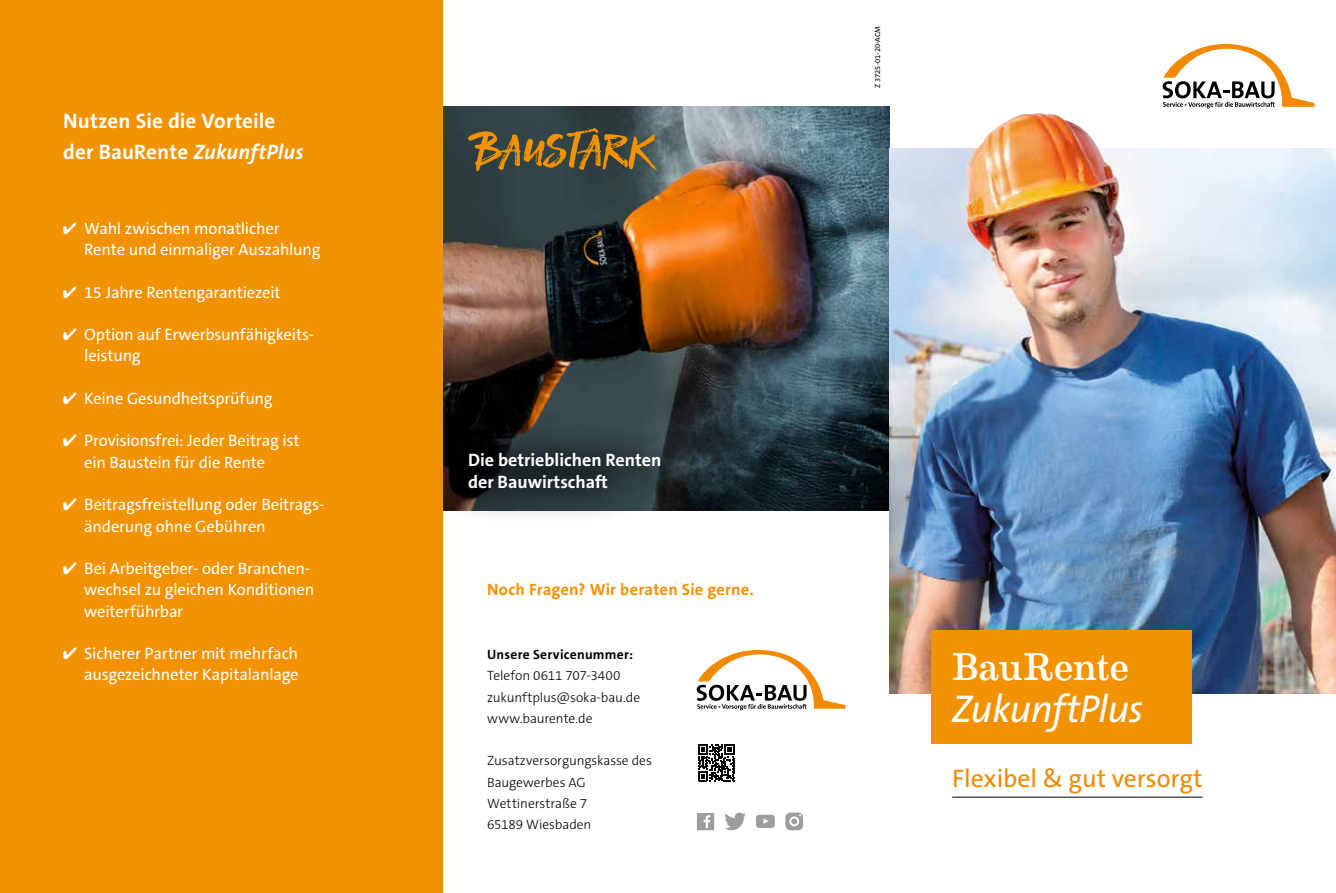
<style>
.page{position:relative;width:1336px;height:893px;background:#fff}
.page>*{position:absolute;margin:0;border:0;box-sizing:border-box;transform-origin:0 0}
.t1{font:italic 39px "The Sans CE B5";letter-spacing:-.02em;color:#fff}
.t2{font:39px "Eames Century Modern";letter-spacing:.005em;color:#fff}
.t3{font:25.5px "The Sans C5";color:#f18a00}
.t4{font:700 21px/31.5px "The Sans C5";letter-spacing:.01em;color:#fff}
.t5{font:700 18px/21.6px "The Sans C5";color:#fff}
.t6{font:16.5px/21.3px "The Sans C5";letter-spacing:-.01em;color:#fff}
.t7{font:700 16.5px "The Sans C5";letter-spacing:.01em;color:#f39200}
.t8{font:300 13.5px/21.3px "The Sans C5";letter-spacing:-.005em;color:#000}
.t9{font:700 13.5px "The Sans C5";letter-spacing:.02em;color:#000}
.t10{font:7.5px "The Sans CE B5 Plain";color:#000}
.s1{font-style:italic}
</style>
<div class="page">
<img style="left:442px;top:106px;width:447px;height:404px">
<div style="left:0;top:0;width:442px;height:893px;background:#f39200"></div>
<img style="left:889px;top:149px;width:446px;height:545px">
<div style="left:931px;top:631px;width:260px;height:113px;background:#f39200"></div>
<img style="left:967px;top:113px;width:136px;height:110px">
<svg style="left:697px;top:813px;width:17px;height:17px"></svg>
<svg style="left:724px;top:812px;width:22px;height:18px"></svg>
<svg style="left:756px;top:815px;width:18px;height:13px"></svg>
<svg style="left:785px;top:812px;width:18px;height:18px"></svg>
<svg style="left:698px;top:744px;width:36px;height:37px"></svg>
<svg style="left:696px;top:650px;width:149px;height:60px"></svg>
<svg style="left:1162px;top:44px;width:152px;height:65px"></svg>
<div style="left:434px;top:419px;width:260px;height:105px;background:#000;opacity:.75"></div>
<hr style="left:952px;top:797px;width:250px;height:1px;background:#000">
<svg style="left:468px;top:128px;width:189px;height:43px;background:#715d30"></svg>
<p class="t4" style="left:63px;top:105px;width:242px">Nutzen Sie die Vorteile der BauRente <span class="s1">ZukunftPlus</span></p>
<p class="t6" style="left:84px;top:218px;width:238px;text-indent:-21px">✔ Wahl zwischen monatlicher<br>Rente und einmaliger Auszahlung</p>
<p class="t6" style="left:63px;top:282px;width:219px">✔ 15 Jahre Rentengarantiezeit</p>
<p class="t6" style="left:84px;top:324px;width:231px;text-indent:-21px">✔ Option auf Erwerbsunfähigkeits&shy;leistung</p>
<p class="t6" style="left:63px;top:388px;width:211px">✔ Keine Gesundheitsprüfung</p>
<p class="t6" style="left:84px;top:430px;width:217px;text-indent:-21px">✔ Provisionsfrei: Jeder Beitrag ist ein Baustein für die Rente</p>
<p class="t6" style="left:84px;top:494px;width:241px;text-indent:-21px">✔ Beitragsfreistellung oder Beitrags&shy;änderung ohne Gebühren</p>
<p class="t6" style="left:84px;top:558px;width:232px;text-indent:-21px">✔ Bei Arbeitgeber- oder Branchen&shy;wechsel zu gleichen Konditionen weiterführbar</p>
<p class="t6" style="left:63px;top:643px;width:237px;text-align:right">✔ Sicherer Partner mit mehrfach ausgezeichneter Kapitalanlage</p>
<p class="t10" style="left:873px;top:88px;width:63px;rotate:-90deg">Z 3725-01-20-ACM</p>
<p class="t5" style="left:468px;top:450px;width:195px">Die betrieblichen Renten der Bauwirtschaft</p>
<p class="t7" style="left:487px;top:579px;width:268px">Noch Fragen? Wir beraten Sie gerne.</p>
<p class="t9" style="left:487px;top:646px;width:147px">Unsere Servicenummer:</p>
<p class="t8" style="left:487px;top:665px;width:154px">Telefon 0611 707-3400 zukunftplus@soka-bau.de www.baurente.de</p>
<p class="t8" style="left:487px;top:750px;width:166px">Zusatzversorgungskasse des<br>Baugewerbes AG<br>Wettinerstraße 7<br>65189 Wiesbaden</p>
<h1 class="t2" style="left:951px;top:637px;width:179px">BauRente</h1>
<h1 class="t1" style="left:951px;top:686px;width:193px">ZukunftPlus</h1>
<h2 class="t3" style="left:952px;top:762px;width:252px">Flexibel &amp; gut versorgt</h2>
</div>
